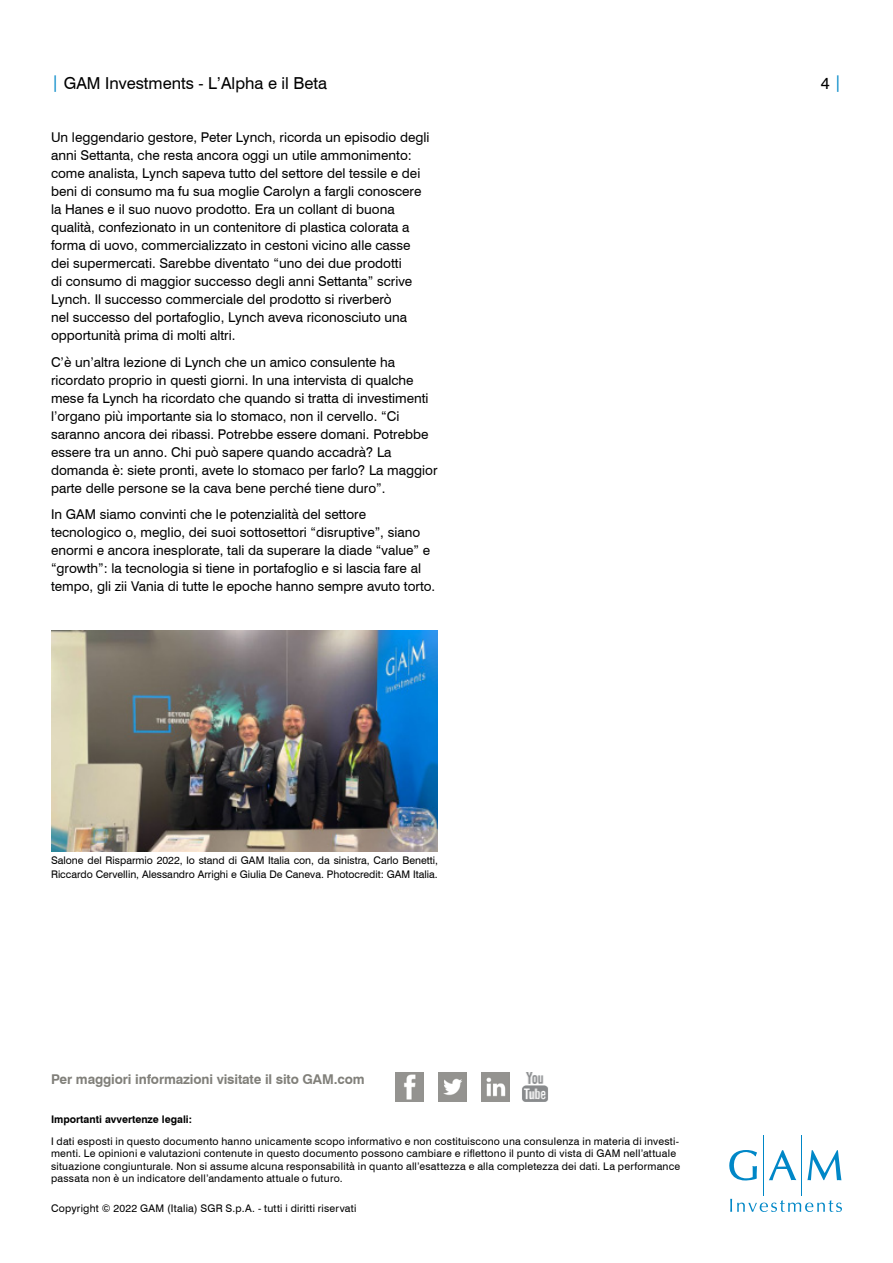
<style>
.page{position:relative;width:893px;height:1263px;background:#fff}
.page>*{position:absolute;margin:0;border:0;box-sizing:border-box;transform-origin:0 0}
.t1{font:16.5px "Swiss 721 BT";color:#000}
.BODY_text{font:13.5px/18px "Swiss 721 BT";color:#000}
.t2{font:700 13.5px "Swiss 721 BT";letter-spacing:-.01em;color:#81807a}
.DISCLAIMER{font:10.5px/12.6px "Swiss 721 BT";letter-spacing:.02em;color:#000}
.DISCLAIMER-2{font:10.5px/13.5px "Swiss 721 BT";color:#000}
.t3{font:700 10.5px "Swiss 721 BT";color:#000}
.s1{color:#0087c7}
</style>
<div class="page">
<hr style="left:763px;top:1135px;width:1px;height:60px;background:#0087c7">
<hr style="left:801px;top:1135px;width:1px;height:60px;background:#0087c7">
<svg style="left:729px;top:1150px;width:28px;height:30px"></svg>
<svg style="left:769px;top:1150px;width:27px;height:30px"></svg>
<svg style="left:807px;top:1150px;width:34px;height:30px"></svg>
<svg style="left:730px;top:1199px;width:112px;height:13px"></svg>
<img style="left:438px;top:1073px;width:29px;height:28px">
<img style="left:395px;top:1073px;width:29px;height:28px">
<img style="left:481px;top:1073px;width:28px;height:28px">
<img style="left:522px;top:1073px;width:26px;height:28px">
<img style="left:51px;top:631px;width:387px;height:220px">
<p class="t1" style="left:51px;top:73px;width:277px"><span class="s1">|</span> GAM Investments - L’Alpha e il Beta</p>
<p class="t1" style="left:821px;top:73px;width:22px">4 <span class="s1">|</span></p>
<p class="BODY_text" style="left:51px;top:128px;width:380px">Un leggendario gestore, Peter Lynch, ricorda un episodio degli anni Settanta, che resta ancora oggi un utile ammonimento: come analista, Lynch sapeva tutto del settore del tessile e dei beni di consumo ma fu sua moglie Carolyn a fargli conoscere la Hanes e il suo nuovo prodotto. Era un collant di buona qualità, confezionato in un contenitore di plastica colorata a forma di uovo, commercializzato in cestoni vicino alle casse dei supermercati. Sarebbe diventato “uno dei due prodotti<br>di consumo di maggior successo degli anni Settanta” scrive Lynch. Il successo commerciale del prodotto si riverberò<br>nel successo del portafoglio, Lynch aveva riconosciuto una opportunità prima di molti altri.</p>
<p class="BODY_text" style="left:51px;top:353px;width:388px">C’è un’altra lezione di Lynch che un amico consulente ha ricordato proprio in questi giorni. In una intervista di qualche mese fa Lynch ha ricordato che quando si tratta di investimenti l’organo più importante sia lo stomaco, non il cervello. “Ci saranno ancora dei ribassi. Potrebbe essere domani. Potrebbe essere tra un anno. Chi può sapere quando accadrà? La domanda è: siete pronti, avete lo stomaco per farlo? La maggior parte delle persone se la cava bene perché tiene duro”.</p>
<p class="BODY_text" style="left:51px;top:505px;width:386px">In GAM siamo convinti che le potenzialità del settore tecnologico o, meglio, dei suoi sottosettori “disruptive”, siano enormi e ancora inesplorate, tali da superare la diade “value” e “growth”: la tecnologia si tiene in portafoglio e si lascia fare al tempo, gli zii Vania di tutte le epoche hanno sempre avuto torto.</p>
<p class="DISCLAIMER-2" style="left:51px;top:854px;width:388px">Salone del Risparmio 2022, lo stand di GAM Italia con, da sinistra, Carlo Benetti,<br>Riccardo Cervellin, Alessandro Arrighi e Giulia De Caneva. Photocredit: GAM Italia.</p>
<p class="t2" style="left:51px;top:1071px;width:315px">Per maggiori informazioni visitate il sito GAM.com</p>
<p class="t3" style="left:51px;top:1113px;width:143px">Importanti avvertenze legali:</p>
<p class="DISCLAIMER" style="left:51px;top:1134px;width:631px">I dati esposti in questo documento hanno unicamente scopo informativo e non costituiscono una consulenza in materia di investi&shy;menti. Le opinioni e valutazioni contenute in questo documento possono cambiare e riflettono il punto di vista di GAM nell’attuale situazione congiunturale. Non si assume alcuna responsabilità in quanto all’esattezza e alla completezza dei dati. La performance passata non è un indicatore dell’andamento attuale o futuro.</p>
<p class="DISCLAIMER" style="left:51px;top:1202px;width:307px">Copyright © 2022 GAM (Italia) SGR S.p.A. - tutti i diritti riservati</p>
</div>
